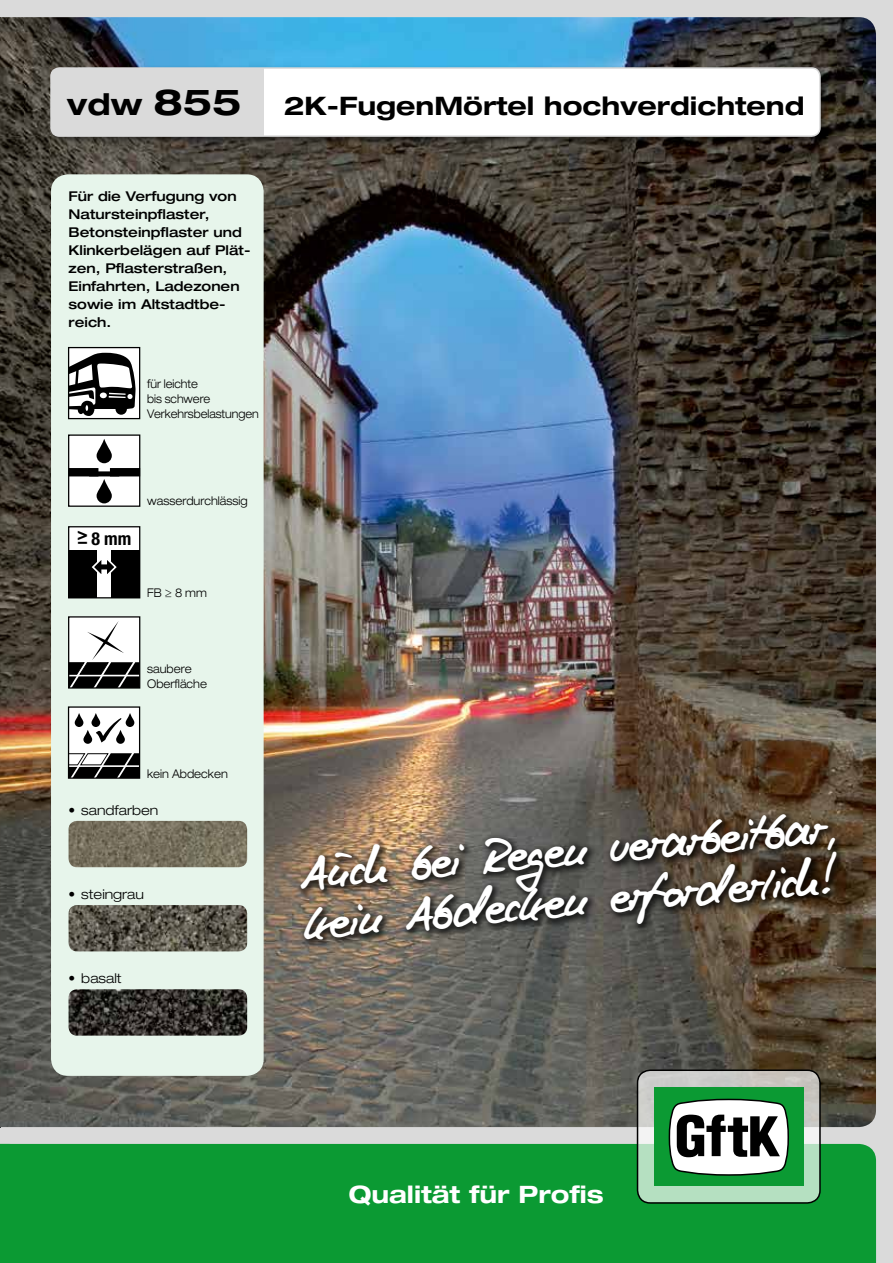
<style>
.page{position:relative;width:893px;height:1263px;background:#dadada}
.page>*{position:absolute;margin:0;border:0;box-sizing:border-box;transform-origin:0 0}
.t1{font:42px/50.4px "Monizwo Plain";color:#fff}
.t2{font:700 expanded 25.5px "Helvetica Neue LT Std";color:#000}
.t3{font:700 expanded 24px "Helvetica Neue LT Std";color:#fff}
.t4{font:700 condensed 17.85px "Helvetica Neue LT Std";color:#000}
.t5{font:500 expanded 13.5px/18px "Helvetica Neue LT Std";color:#000}
.t6{font:300 expanded 13.5px "Helvetica Neue LT Std";color:#000}
.t7{font:300 expanded 12px/15px "Helvetica Neue LT Std";color:#000;scale:.9 1}
.t8{font:300 expanded 12px/15px "Helvetica Neue LT Std";color:#000;scale:.88 1}
.s1{font-size:30px}
.s2{font-size:36px}
</style>
<div class="page">
<img style="left:0;top:17px;width:876px;height:1110px">
<div style="left:296px;top:809px;width:550px;height:140px;background:#000;opacity:.75"></div>
<div style="left:13px;top:1144px;width:863px;height:119px;background:#0b9a33"></div>
<svg style="left:637px;top:1070px;width:183px;height:133px"></svg>
<div style="left:637px;top:1069px;width:184px;height:135px;border:2px solid #000;border-radius:13px"></div>
<div style="left:654px;top:1087px;width:150px;height:99px;background:#0b9a33"></div>
<svg style="left:668px;top:1098px;width:121px;height:78px;background:#96a49a"></svg>
<div style="left:51px;top:174px;width:213px;height:902px;background:#e7f5eb;border-radius:17px"></div>
<div style="left:48px;top:65px;width:781px;height:80px;background:#000;opacity:.5"></div>
<div style="left:51px;top:68px;width:769px;height:68px;background:#fff;border-radius:9px"></div>
<div style="left:51px;top:68px;width:213px;height:68px;background:#dadada"></div>
<div style="left:50px;top:67px;width:771px;height:70px;border:2px solid #dadada;border-radius:9px"></div>
<div style="left:0;top:1144px;width:13px;height:119px;background:#0b9a33"></div>
<img style="left:69px;top:821px;width:178px;height:46px">
<img style="left:69px;top:905px;width:178px;height:46px">
<img style="left:69px;top:989px;width:178px;height:47px">
<div style="left:69px;top:435px;width:71px;height:71px;background:#fff"></div>
<div style="left:68px;top:434px;width:72px;height:73px;border:1px solid #000"></div>
<svg style="left:97px;top:439px;width:15px;height:24px"></svg>
<svg style="left:97px;top:479px;width:15px;height:24px"></svg>
<div style="left:68px;top:468px;width:30px;height:8px;background:#000"></div>
<div style="left:89px;top:471px;width:30px;height:5px;background:#000"></div>
<div style="left:110px;top:468px;width:30px;height:8px;background:#000"></div>
<div style="left:69px;top:527px;width:71px;height:71px;background:#fff"></div>
<div style="left:68px;top:526px;width:72px;height:72px;border:1px solid #000"></div>
<div style="left:69px;top:551px;width:28px;height:47px;background:#000"></div>
<div style="left:111px;top:551px;width:29px;height:47px;background:#000"></div>
<svg style="left:91px;top:560px;width:26px;height:14px"></svg>
<div style="left:69px;top:617px;width:71px;height:71px;background:#fff"></div>
<svg style="left:68px;top:621px;width:73px;height:67px"></svg>
<div style="left:69px;top:348px;width:71px;height:71px;background:#fff"></div>
<svg style="left:70px;top:353px;width:66px;height:63px"></svg>
<div style="left:68px;top:347px;width:72px;height:72px;border:1px solid #000"></div>
<div style="left:69px;top:707px;width:71px;height:71px;background:#fff"></div>
<div style="left:68px;top:706px;width:72px;height:73px;border:1px solid #000"></div>
<svg style="left:67px;top:715px;width:74px;height:63px"></svg>
<h2 class="t2" style="left:67px;top:90px;width:739px"><span class="s1">vdw</span> <span class="s2">855</span> 2K-FugenMörtel hochverdichtend</h2>
<p class="t5" style="left:69px;top:187px;width:183px">Für die Verfugung von<br>Natursteinpflaster,<br>Betonsteinpflaster und<br>Klinkerbelägen auf Plät&shy;zen, Pflasterstraßen,<br>Einfahrten, Ladezonen sowie im Altstadtbe&shy;reich.</p>
<p class="t8" style="left:147px;top:376px;width:128px">für leichte<br>bis schwere<br>Verkehrsbelastungen</p>
<h3 class="t4" style="left:77px;top:527px;width:56px">&gt;– 8 m m</h3>
<p class="t7" style="left:147px;top:494px;width:113px">wasserdurchlässig</p>
<p class="t7" style="left:147px;top:585px;width:68px">FB ≥ 8 mm</p>
<p class="t7" style="left:147px;top:661px;width:68px">saubere<br>Oberfläche</p>
<p class="t7" style="left:147px;top:766px;width:91px">kein Abdecken</p>
<p class="t6" style="left:69px;top:802px;width:91px">• sandfarben</p>
<p class="t6" style="left:69px;top:886px;width:77px">• steingrau</p>
<p class="t6" style="left:69px;top:970px;width:55px">• basalt</p>
<h1 class="t1" style="left:297px;top:850px;width:544px;rotate:-5deg">Auch bei Regen verarbeitbar, kein Abdecken erforderlich!</h1>
<h3 class="t3" style="left:349px;top:1180px;width:257px">Qualität für Profis</h3>
</div>
